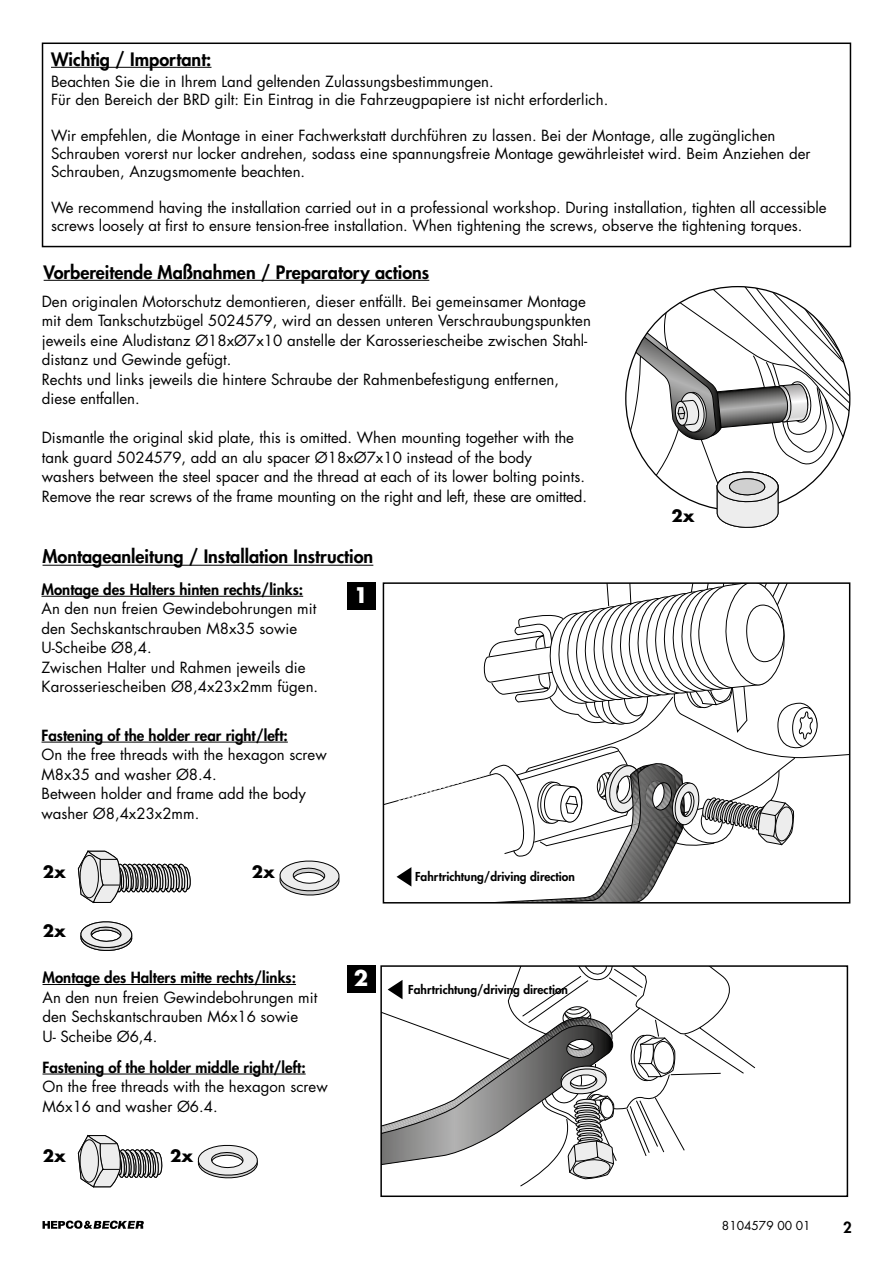
<style>
.page{position:relative;width:893px;height:1263px;background:#fff}
.page>*{position:absolute;margin:0;border:0;box-sizing:border-box;transform-origin:0 0}
.t1{font:700 21px "Futura Std";color:#fff}
.t2{font:800 18px "Futura Std";color:#000}
.t3{font:700 16.5px "Futura Std";color:#000}
.t4{font:15px/19.5px "Futura Std";color:#000}
.t5{font:800 15px "Futura Std";color:#000}
.t6{font:800 12px "Futura Std";color:#000}
.t7{font:12px "Futura Std";color:#000}
</style>
<div class="page">
<svg style="left:43px;top:1220px;width:101px;height:9px"></svg>
<div style="left:42px;top:43px;width:809px;height:204px;border:2px solid #000"></div>
<svg style="left:279px;top:860px;width:61px;height:36px"></svg>
<svg style="left:78px;top:851px;width:113px;height:52px"></svg>
<div style="left:80px;top:855px;width:18px;height:43px;background:#ededed;border-radius:50%"></div>
<div style="left:80px;top:855px;width:19px;height:43px;border:1px solid #000;border-radius:50%"></div>
<hr style="left:42px;top:596px;width:261px;height:1px;background:#000">
<hr style="left:42px;top:742px;width:246px;height:1px;background:#000">
<svg style="left:383px;top:583px;width:434px;height:320px"></svg>
<svg style="left:80px;top:921px;width:53px;height:30px"></svg>
<svg style="left:197px;top:1144px;width:61px;height:35px"></svg>
<svg style="left:78px;top:1135px;width:85px;height:52px"></svg>
<div style="left:80px;top:1140px;width:18px;height:42px;background:#ededed;border-radius:50%"></div>
<div style="left:80px;top:1139px;width:19px;height:43px;border:1px solid #000;border-radius:50%"></div>
<hr style="left:51px;top:67px;width:160px;height:1px;background:#000">
<hr style="left:44px;top:280px;width:385px;height:1px;background:#000">
<div style="left:347px;top:582px;width:28px;height:28px;background:#000"></div>
<hr style="left:43px;top:565px;width:330px;height:1px;background:#000">
<div style="left:380px;top:965px;width:468px;height:232px;border:2px solid #000"></div>
<div style="left:347px;top:965px;width:29px;height:28px;background:#000"></div>
<hr style="left:43px;top:984px;width:253px;height:1px;background:#000">
<hr style="left:43px;top:1074px;width:263px;height:1px;background:#000">
<svg style="left:381px;top:966px;width:375px;height:221px"></svg>
<svg style="left:626px;top:287px;width:224px;height:241px"></svg>
<p class="t2" style="left:51px;top:47px;width:162px">Wichtig / Important:</p>
<p class="t4" style="left:51px;top:73px;width:559px;line-height:18px">Beachten Sie die in Ihrem Land geltenden Zulassungsbestimmungen.<br>Für den Bereich der BRD gilt: Ein Eintrag in die Fahrzeugpapiere ist nicht erforderlich.</p>
<p class="t4" style="left:51px;top:127px;width:761px;line-height:18px">Wir empfehlen, die Montage in einer Fachwerkstatt durchführen zu lassen. Bei der Montage, alle zugänglichen<br>Schrauben vorerst nur locker andrehen, sodass eine spannungsfreie Montage gewährleistet wird. Beim Anziehen der<br>Schrauben, Anzugsmomente beachten.</p>
<p class="t4" style="left:51px;top:199px;width:777px;line-height:18px">We recommend having the installation carried out in a professional workshop. During installation, tighten all accessible screws loosely at first to ensure tension-free installation. When tightening the screws, observe the tightening torques.</p>
<p class="t2" style="left:44px;top:260px;width:387px">Vorbereitende Maßnahmen / Preparatory actions</p>
<p class="t4" style="left:42px;top:292px;width:551px">Den originalen Motorschutz demontieren, dieser entfällt. Bei gemeinsamer Montage mit dem Tankschutzbügel 5024579, wird an dessen unteren Verschraubungspunkten jeweils eine Aludistanz Ø18xØ7x10 anstelle der Karosseriescheibe zwischen Stahl&shy;distanz und Gewinde gefügt.<br>Rechts und links jeweils die hintere Schraube der Rahmenbefestigung entfernen, diese entfallen.</p>
<p class="t4" style="left:42px;top:428px;width:547px">Dismantle the original skid plate, this is omitted. When mounting together with the tank guard 5024579, add an alu spacer Ø18xØ7x10 instead of the body washers between the steel spacer and the thread at each of its lower bolting points.<br>Remove the rear screws of the frame mounting on the right and left, these are omitted.</p>
<p class="t2" style="left:43px;top:545px;width:332px">Montageanleitung / Installation Instruction</p>
<p class="t5" style="left:42px;top:580px;width:263px">Montage des Halters hinten rechts/links:</p>
<p class="t4" style="left:42px;top:599px;width:278px">An den nun freien Gewindebohrungen mit den Sechskantschrauben M8x35 sowie U-Scheibe Ø8,4.<br>Zwischen Halter und Rahmen jeweils die Karosseriescheiben Ø8,4x23x2mm fügen.</p>
<p class="t5" style="left:42px;top:725px;width:248px">Fastening of the holder rear right/left:</p>
<p class="t4" style="left:42px;top:745px;width:287px">On the free threads with the hexagon screw<br>M8x35 and washer Ø8.4.<br>Between holder and frame add the body washer Ø8,4x23x2mm.</p>
<p class="t3" style="left:43px;top:860px;width:25px">2x</p>
<p class="t3" style="left:252px;top:860px;width:25px">2x</p>
<p class="t3" style="left:43px;top:920px;width:25px">2x</p>
<h1 class="t1" style="left:354px;top:581px;width:16px">1</h1>
<p class="t5" style="left:43px;top:968px;width:255px">Montage des Halters mitte rechts/links:</p>
<h1 class="t1" style="left:354px;top:964px;width:16px">2</h1>
<p class="t4" style="left:43px;top:987px;width:276px">An den nun freien Gewindebohrungen mit den Sechskantschrauben M6x16 sowie<br>U- Scheibe Ø6,4.</p>
<p class="t5" style="left:43px;top:1057px;width:265px">Fastening of the holder middle right/left:</p>
<p class="t4" style="left:43px;top:1077px;width:287px">On the free threads with the hexagon screw<br>M6x16 and washer Ø6.4.</p>
<p class="t3" style="left:43px;top:1145px;width:25px">2x</p>
<p class="t3" style="left:170px;top:1145px;width:25px">2x</p>
<p class="t6" style="left:415px;top:869px;width:161px">Fahrtrichtung/driving direction</p>
<p class="t6" style="left:408px;top:982px;width:161px">Fahrtrichtung/driving direction</p>
<p class="t3" style="left:672px;top:504px;width:25px">2x</p>
<p class="t7" style="left:722px;top:1218px;width:90px">8104579 00 01</p>
<p class="t5" style="left:843px;top:1218px;width:10px">2</p>
</div>
